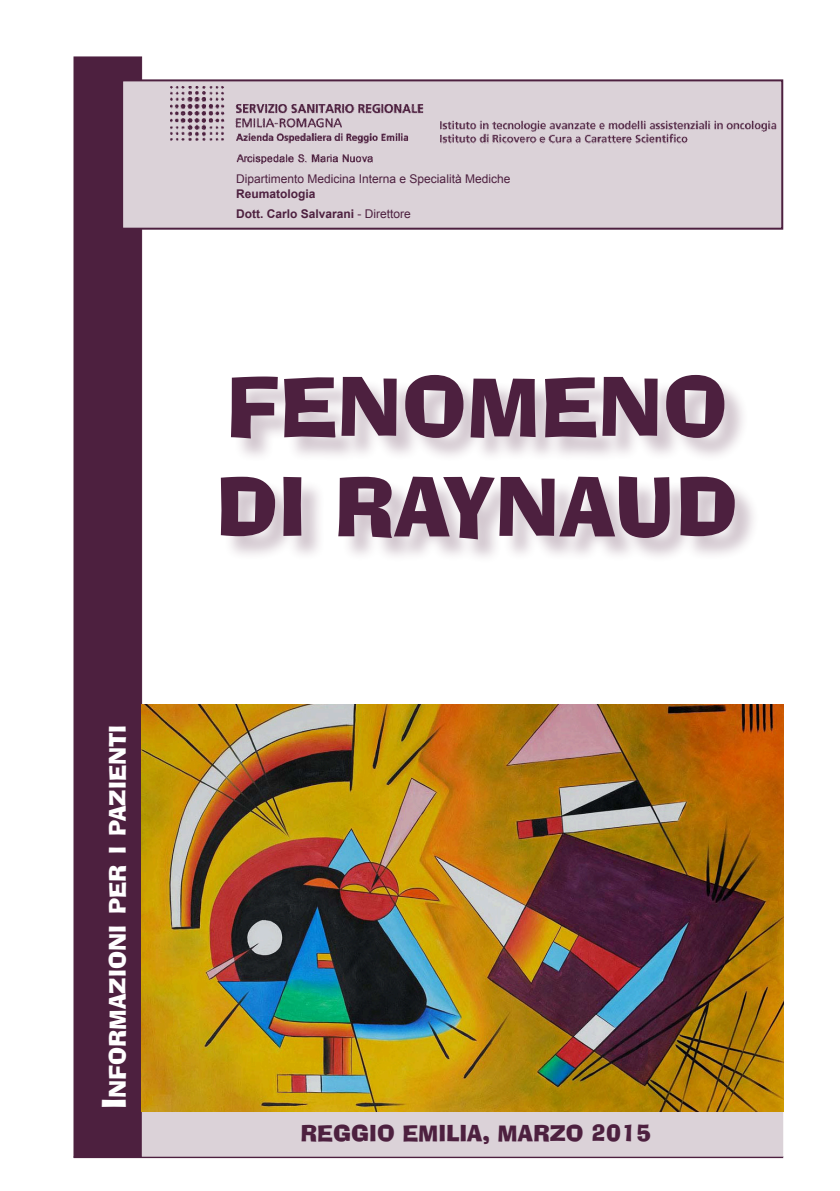
<style>
.page{position:relative;width:840px;height:1191px;background:#fff}
.page>*{position:absolute;margin:0;border:0;box-sizing:border-box;transform-origin:0 0}
.t1{font:80px/100px "Ad Lib BT";color:#4d203f}
.t2{font:22.4px "Ad Lib BT";color:#fff}
.t3{font:22px "Ad Lib BT";color:#4d203f}
.t4{font:12px "Arial";color:#4d203f}
.t5{font:700 12px/20px "Arial";color:#4d203f}
.s1{font-size:32px}
.s2{font-weight:400}
</style>
<div class="page">
<div style="left:74px;top:57px;width:68px;height:1100px;background:#4d203f;border:1px solid #4d203f"></div>
<hr style="left:74px;top:1156px;width:708px;height:2px;background:#4d203f">
<div style="left:223px;top:377px;width:535px;height:186px;background:#4d203f;opacity:.25"></div>
<div style="left:142px;top:1111px;width:640px;height:45px;background:#dbd2d8;border:2px solid #dbd2d8"></div>
<div style="left:121px;top:79px;width:661px;height:151px;background:#dbd2d8;border:2px solid #4d203f"></div>
<img style="left:170px;top:87px;width:611px;height:76px">
<img style="left:142px;top:704px;width:640px;height:407px">
<h2 class="t2" style="left:103px;top:1109px;width:383px;rotate:-90deg"><span class="s1">I</span>nformazioni per i pazienti</h2>
<p class="t4" style="left:236px;top:171px;width:276px">Dipartimento Medicina Interna e Specialità Mediche</p>
<p class="t5" style="left:236px;top:184px;width:176px">Reumatologia<br>Dott. Carlo Salvarani <span class="s2">- Direttore</span></p>
<h1 class="t1" style="left:216px;top:356px;width:523px">FENOMENO<br>DI RAYNAUD</h1>
<h3 class="t3" style="left:300px;top:1119px;width:352px">REGGIO EMI LIA, MARZO 2015</h3>
</div>
